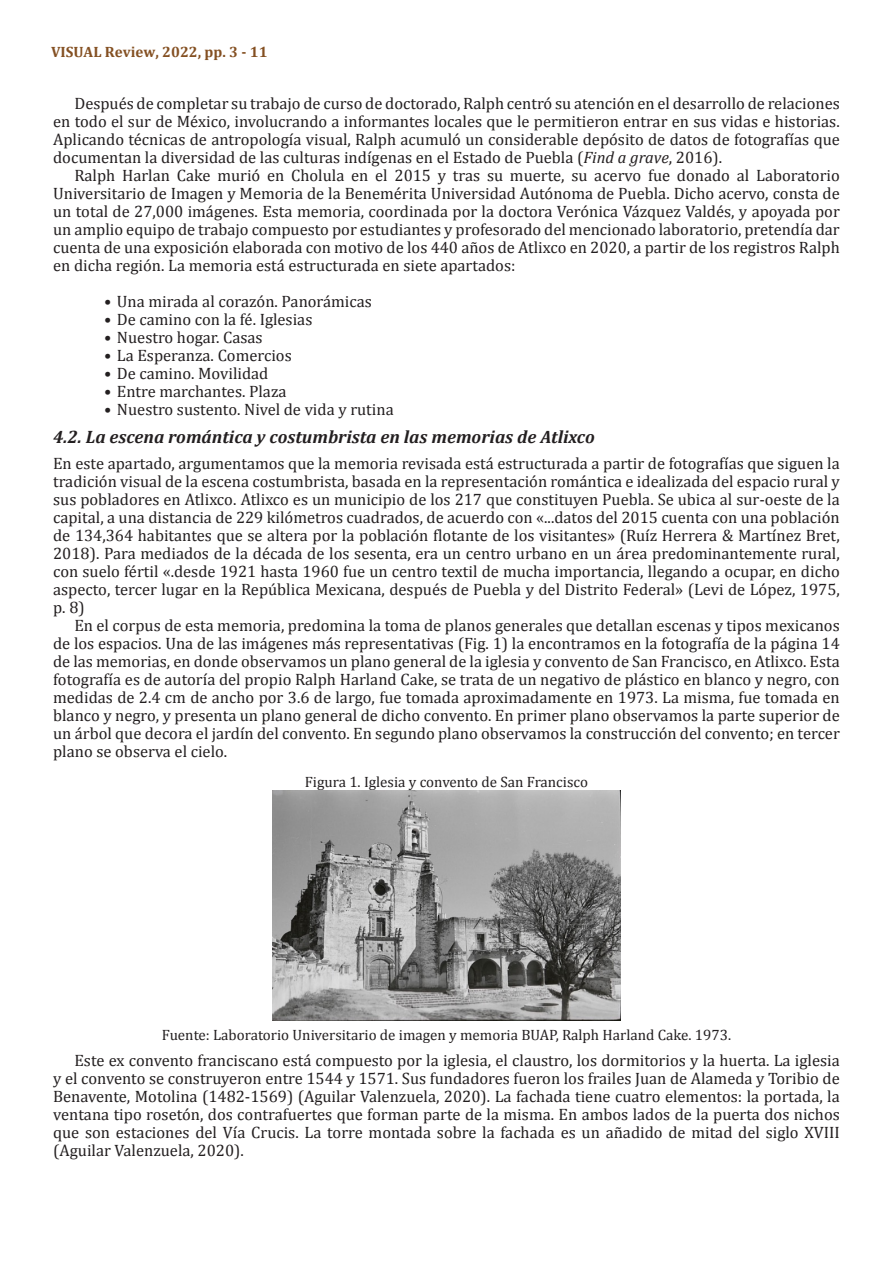
<style>
.page{position:relative;width:893px;height:1263px;background:#fff}
.page>*{position:absolute;margin:0;border:0;box-sizing:border-box;transform-origin:0 0}
.Titulo_2{font:italic 700 18px "Cambria";color:#231f20}
.Parrafos-siguientes{font:16.5px/18px "Cambria";color:#231f20;text-align:justify}
.Parrafo-Arranque{font:16.5px/18px "Cambria";color:#231f20;text-align:justify}
.Fuente-Tablas{font:15px "Cambria";color:#231f20}
.Parrafos-siguientes-2{font:700 15px "Cambria";color:#845022}
.s1{font-style:italic}
</style>
<div class="page">
<img style="left:272px;top:790px;width:349px;height:231px">
<p class="Parrafos-siguientes-2" style="left:51px;top:41px;width:218px">VISUAL Review, 2022, pp. 3 - 11</p>
<p class="Parrafos-siguientes" style="left:74px;top:94px;width:767px">Después de completar su trabajo de curso de doctorado, Ralph centró su atención en el desarrollo de relaciones</p>
<p class="Parrafos-siguientes" style="left:53px;top:112px;width:788px">en todo el sur de México, involucrando a informantes locales que le permitieron entrar en sus vidas e historias.</p>
<p class="Parrafos-siguientes" style="left:53px;top:130px;width:788px">Aplicando técnicas de antropología visual, Ralph acumuló un considerable depósito de datos de fotografías que</p>
<p class="Parrafos-siguientes" style="left:53px;top:148px;width:670px">documentan la diversidad de las culturas indígenas en el Estado de Puebla (<span class="s1">Find a grave</span>, 2016).</p>
<p class="Parrafos-siguientes" style="left:74px;top:166px;width:767px">Ralph Harlan Cake murió en Cholula en el 2015 y tras su muerte, su acervo fue donado al Laboratorio</p>
<p class="Parrafos-siguientes" style="left:53px;top:184px;width:788px">Universitario de Imagen y Memoria de la Benemérita Universidad Autónoma de Puebla. Dicho acervo, consta de</p>
<p class="Parrafos-siguientes" style="left:53px;top:202px;width:788px">un total de 27,000 imágenes. Esta memoria, coordinada por la doctora Verónica Vázquez Valdés, y apoyada por</p>
<p class="Parrafos-siguientes" style="left:53px;top:220px;width:788px">un amplio equipo de trabajo compuesto por estudiantes y profesorado del mencionado laboratorio, pretendía dar</p>
<p class="Parrafos-siguientes" style="left:53px;top:238px;width:788px">cuenta de una exposición elaborada con motivo de los 440 años de Atlixco en 2020, a partir de los registros Ralph</p>
<p class="Parrafos-siguientes" style="left:53px;top:256px;width:464px">en dicha región. La memoria está estructurada en siete apartados:</p>
<p class="Parrafo-Arranque" style="left:104px;top:292px;width:269px">• Una mirada al corazón. Panorámicas</p>
<p class="Parrafo-Arranque" style="left:104px;top:310px;width:210px">• De camino con la fé. Iglesias</p>
<p class="Parrafo-Arranque" style="left:104px;top:328px;width:160px">• Nuestro hogar. Casas</p>
<p class="Parrafo-Arranque" style="left:104px;top:346px;width:189px">• La Esperanza. Comercios</p>
<p class="Parrafo-Arranque" style="left:104px;top:364px;width:166px">• De camino. Movilidad</p>
<p class="Parrafo-Arranque" style="left:104px;top:382px;width:184px">• Entre marchantes. Plaza</p>
<p class="Parrafo-Arranque" style="left:104px;top:400px;width:291px">• Nuestro sustento. Nivel de vida y rutina</p>
<p class="Titulo_2" style="left:53px;top:424px;width:543px">4.2. La escena romántica y costumbrista en las memorias de Atlixco</p>
<p class="Parrafo-Arranque" style="left:53px;top:454px;width:788px">En este apartado, argumentamos que la memoria revisada está estructurada a partir de fotografías que siguen la tradición visual de la escena costumbrista, basada en la representación romántica e idealizada del espacio rural y sus pobladores en Atlixco. Atlixco es un municipio de los 217 que constituyen Puebla. Se ubica al sur-oeste de la capital, a una distancia de 229 kilómetros cuadrados, de acuerdo con «...datos del 2015 cuenta con una población de 134,364 habitantes que se altera por la población flotante de los visitantes» (Ruíz Herrera &amp; Martínez Bret, 2018). Para mediados de la década de los sesenta, era un centro urbano en un área predominantemente rural, con suelo fértil «.desde 1921 hasta 1960 fue un centro textil de mucha importancia, llegando a ocupar, en dicho aspecto, tercer lugar en la República Mexicana, después de Puebla y del Distrito Federal» (Levi de López, 1975, p. 8)</p>
<p class="Parrafos-siguientes" style="left:53px;top:616px;width:788px;text-indent:21px">En el corpus de esta memoria, predomina la toma de planos generales que detallan escenas y tipos mexicanos de los espacios. Una de las imágenes más representativas (Fig. 1) la encontramos en la fotografía de la página 14 de las memorias, en donde observamos un plano general de la iglesia y convento de San Francisco, en Atlixco. Esta fotografía es de autoría del propio Ralph Harland Cake, se trata de un negativo de plástico en blanco y negro, con medidas de 2.4 cm de ancho por 3.6 de largo, fue tomada aproximadamente en 1973. La misma, fue tomada en blanco y negro, y presenta un plano general de dicho convento. En primer plano observamos la parte superior de un árbol que decora el jardín del convento. En segundo plano observamos la construcción del convento; en tercer plano se observa el cielo.</p>
<p class="Fuente-Tablas" style="left:305px;top:773px;width:285px">Figura 1. Iglesia y convento de San Francisco</p>
<p class="Fuente-Tablas" style="left:162px;top:1025px;width:571px">Fuente: Laboratorio Universitario de imagen y memoria BUAP, Ralph Harland Cake. 1973.</p>
<p class="Parrafos-siguientes" style="left:53px;top:1051px;width:788px;text-indent:21px">Este ex convento franciscano está compuesto por la iglesia, el claustro, los dormitorios y la huerta. La iglesia y el convento se construyeron entre 1544 y 1571. Sus fundadores fueron los frailes Juan de Alameda y Toribio de Benavente, Motolina (1482-1569) (Aguilar Valenzuela, 2020). La fachada tiene cuatro elementos: la portada, la ventana tipo rosetón, dos contrafuertes que forman parte de la misma. En ambos lados de la puerta dos nichos que son estaciones del Vía Crucis. La torre montada sobre la fachada es un añadido de mitad del siglo XVIII (Aguilar Valenzuela, 2020).</p>
</div>
